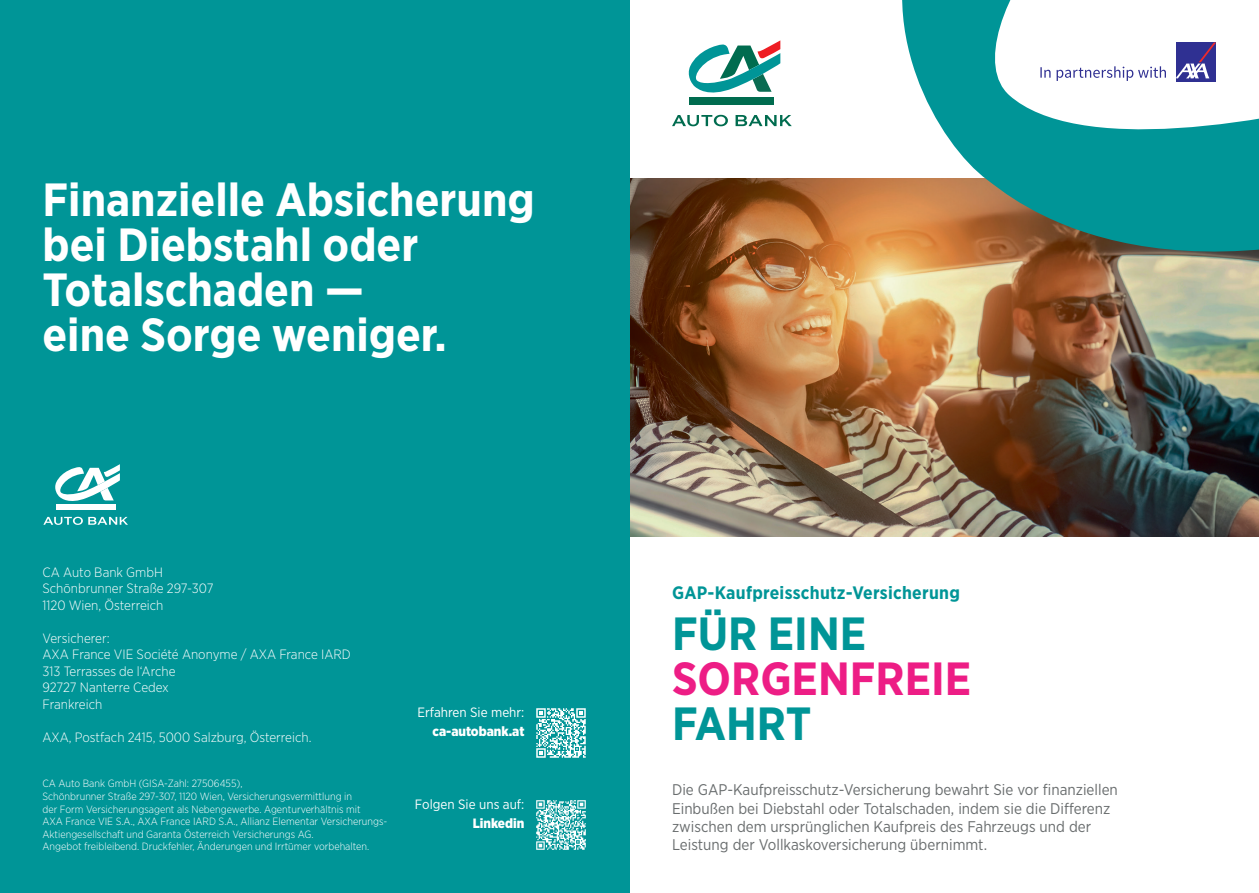
<style>
.page{position:relative;width:1259px;height:893px;background:#fff}
.page>*{position:absolute;margin:0;border:0;box-sizing:border-box;transform-origin:0 0}
.t1{font:700 46.5px/45px "Gotham Narrow";color:#fff}
.t2{font:700 46.5px "Gotham Narrow";color:#009597}
.t3{font:700 46.5px "Gotham Narrow";color:#ed1d85}
.t4{font:700 18px "Gotham Narrow";letter-spacing:.015em;color:#009597}
.t5{font:15.45px/18.5px "Gotham Narrow";color:#696d6e}
.t6{font:300 13.5px/16.5px "Gotham Narrow";color:#fff}
.t7{font:13.5px "Gotham Narrow";color:#fff}
.t8{font:900 13.5px "Gotham Narrow";color:#fff}
.t9{font:300 10.5px/12.6px "Gotham Narrow";color:#fff}
</style>
<div class="page">
<img style="left:629px;top:178px;width:630px;height:358px">
<div style="left:0;top:0;width:629px;height:893px;background:#009597"></div>
<img style="left:536px;top:708px;width:50px;height:50px">
<img style="left:536px;top:800px;width:50px;height:50px">
<svg style="left:866px;top:0;width:393px;height:323px;background:#86a189"></svg>
<svg style="left:947px;top:0;width:312px;height:154px"></svg>
<div style="left:1040px;top:43px;width:176px;height:39px;background:#fff"></div>
<div style="left:1176px;top:43px;width:40px;height:39px;background:#2f3092"></div>
<svg style="left:1176px;top:43px;width:40px;height:35px"></svg>
<svg style="left:1040px;top:66px;width:126px;height:15px"></svg>
<svg style="left:672px;top:115px;width:56px;height:11px"></svg>
<svg style="left:735px;top:115px;width:57px;height:11px"></svg>
<div style="left:689px;top:97px;width:85px;height:7px;background:#006c4f"></div>
<svg style="left:688px;top:40px;width:92px;height:53px"></svg>
<svg style="left:43px;top:517px;width:85px;height:8px"></svg>
<div style="left:56px;top:504px;width:59px;height:5px;background:#fff"></div>
<svg style="left:55px;top:464px;width:65px;height:41px"></svg>
<h1 class="t1" style="left:43px;top:177px;width:494px">Finanzielle Absicherung bei Diebstahl oder<br>Totalschaden —<br>eine Sorge weniger.</h1>
<p class="t6" style="left:43px;top:563px;width:172px">CA Auto Bank GmbH<br>Schönbrunner Straße 297-307<br>1120 Wien, Österreich</p>
<p class="t6" style="left:43px;top:629px;width:310px">Versicherer:<br>AXA France VIE Société Anonyme / AXA France IARD<br>313 Terrasses de l‘Arche<br>92727 Nanterre Cedex<br>Frankreich</p>
<p class="t6" style="left:43px;top:728px;width:270px">AXA, Postfach 2415, 5000 Salzburg, Österreich.</p>
<p class="t9" style="left:43px;top:777px;width:346px">CA Auto Bank GmbH (GISA-Zahl: 27506455),<br>Schönbrunner Straße 297-307, 1120 Wien, Versicherungsvermittlung in<br>der Form Versicherungsagent als Nebengewerbe. Agenturverhältnis mit<br>AXA France VIE S.A., AXA France IARD S.A., Allianz Elementar Versicherungs-Aktiengesellschaft und Garanta Österreich Versicherungs AG.<br>Angebot freibleibend. Druckfehler, Änderungen und Irrtümer vorbehalten.</p>
<p class="t7" style="left:417px;top:704px;width:108px">Erfahren Sie mehr:</p>
<p class="t8" style="left:432px;top:723px;width:93px">ca-autobank.at</p>
<p class="t7" style="left:415px;top:796px;width:111px">Folgen Sie uns auf:</p>
<p class="t8" style="left:473px;top:815px;width:53px">Linkedin</p>
<h2 class="t4" style="left:672px;top:581px;width:289px">GAP-Kaufpreisschutz-Versicherung</h2>
<h1 class="t2" style="left:672px;top:604px;width:196px">FÜR EINE</h1>
<h1 class="t3" style="left:672px;top:649px;width:301px">SORGENFREIE</h1>
<h1 class="t2" style="left:672px;top:694px;width:141px">FAHRT</h1>
<p class="t5" style="left:672px;top:780px;width:447px">Die GAP-Kaufpreisschutz-Versicherung bewahrt Sie vor finanziellen Einbußen bei Diebstahl oder Totalschaden, indem sie die Differenz zwischen dem ursprünglichen Kaufpreis des Fahrzeugs und der Leistung der Vollkaskoversicherung übernimmt.</p>
</div>
